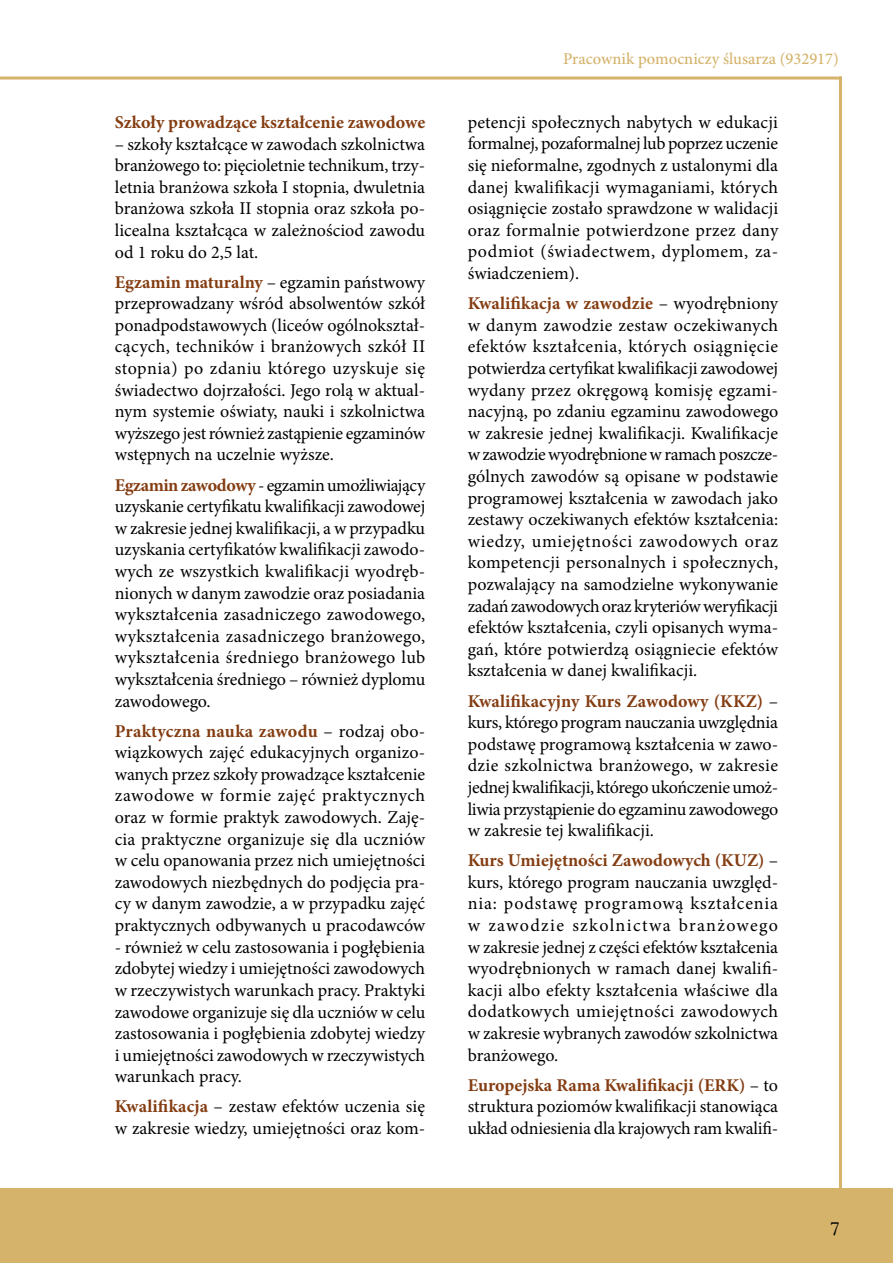
<style>
.page{position:relative;width:893px;height:1263px;background:#fff}
.page>*{position:absolute;margin:0;border:0;box-sizing:border-box;transform-origin:0 0}
.t1{font:18px/21.6px "Minion Pro";color:#000;text-align:justify}
.t2{font:700 18px "Minion Pro";color:#843d12}
.t3{font:18px "Lora";color:#000}
.t4{font:500 16.5px "Minion Pro";color:#d5b36b}
.s1{font-weight:700;color:#843d12}
</style>
<div class="page">
<div style="left:0;top:1188px;width:893px;height:75px;background:#d5b36b"></div>
<hr style="left:839px;top:77px;width:3px;height:1113px;background:#d5b36b">
<hr style="left:0;top:77px;width:842px;height:3px;background:#d5b36b">
<p class="t2" style="left:115px;top:109px;width:312px">Szkoły prowadzące kształcenie zawodowe</p>
<p class="t1" style="left:115px;top:133px;width:312px">– szkoły kształcące w zawodach szkolnictwa branżowego to: pięcioletnie technikum, trzy&shy;letnia branżowa szkoła I stopnia, dwuletnia branżowa szkoła II stopnia oraz szkoła po&shy;licealna kształcąca w zależnościod zawodu od 1 roku do 2,5 lat.</p>
<p class="t1" style="left:115px;top:271px;width:312px"><span class="s1">Egzamin maturalny</span> – egzamin państwowy przeprowadzany wśród absolwentów szkół ponadpodstawowych (liceów ogólnokształ&shy;cących, techników i branżowych szkół II stopnia) po zdaniu którego uzyskuje się świadectwo dojrzałości. Jego rolą w aktual&shy;nym systemie oświaty, nauki i szkolnictwa wyższego jest również zastąpienie egzaminów wstępnych na uczelnie wyższe.</p>
<p class="t1" style="left:115px;top:474px;width:312px"><span class="s1">Egzamin zawodowy</span> - egzamin umożliwiający uzyskanie certyfikatu kwalifikacji zawodowej w zakresie jednej kwalifikacji, a w przypadku uzyskania certyfikatów kwalifikacji zawodo&shy;wych ze wszystkich kwalifikacji wyodręb&shy;nionych w danym zawodzie oraz posiadania wykształcenia zasadniczego zawodowego, wykształcenia zasadniczego branżowego, wykształcenia średniego branżowego lub wykształcenia średniego – również dyplomu zawodowego.</p>
<p class="t1" style="left:115px;top:720px;width:312px"><span class="s1">Praktyczna nauka zawodu</span> – rodzaj obo&shy;wiązkowych zajęć edukacyjnych organizo&shy;wanych przez szkoły prowadzące kształcenie zawodowe w formie zajęć praktycznych oraz w formie praktyk zawodowych. Zaję&shy;cia praktyczne organizuje się dla uczniów w celu opanowania przez nich umiejętności zawodowych niezbędnych do podjęcia pra&shy;cy w danym zawodzie, a w przypadku zajęć praktycznych odbywanych u pracodawców</p>
<p class="t1" style="left:115px;top:936px;width:312px">- również w celu zastosowania i pogłębienia zdobytej wiedzy i umiejętności zawodowych w rzeczywistych warunkach pracy. Praktyki zawodowe organizuje się dla uczniów w celu zastosowania i pogłębienia zdobytej wiedzy i umiejętności zawodowych w rzeczywistych warunkach pracy.</p>
<p class="t1" style="left:115px;top:1096px;width:312px"><span class="s1">Kwalifikacja</span> – zestaw efektów uczenia się w zakresie wiedzy, umiejętności oraz kom-</p>
<p class="t4" style="left:563px;top:48px;width:277px">Pracownik pomocniczy ślusarza (932917)</p>
<p class="t1" style="left:468px;top:111px;width:312px">petencji społecznych nabytych w edukacji formalnej, pozaformalnej lub poprzez uczenie się nieformalne, zgodnych z ustalonymi dla danej kwalifikacji wymaganiami, których osiągnięcie zostało sprawdzone w walidacji oraz formalnie potwierdzone przez dany podmiot (świadectwem, dyplomem, za&shy;świadczeniem).</p>
<p class="t1" style="left:468px;top:293px;width:312px"><span class="s1">Kwalifikacja w zawodzie</span> – wyodrębniony w danym zawodzie zestaw oczekiwanych efektów kształcenia, których osiągnięcie potwierdza certyfikat kwalifikacji zawodowej wydany przez okręgową komisję egzami&shy;nacyjną, po zdaniu egzaminu zawodowego w zakresie jednej kwalifikacji. Kwalifikacje w zawodzie wyodrębnione w ramach poszcze&shy;gólnych zawodów są opisane w podstawie programowej kształcenia w zawodach jako zestawy oczekiwanych efektów kształcenia: wiedzy, umiejętności zawodowych oraz kompetencji personalnych i społecznych, pozwalający na samodzielne wykonywanie zadań zawodowych oraz kryteriów weryfikacji efektów kształcenia, czyli opisanych wyma&shy;gań, które potwierdzą osiągniecie efektów kształcenia w danej kwalifikacji.</p>
<p class="t1" style="left:468px;top:690px;width:312px"><span class="s1">Kwalifikacyjny Kurs Zawodowy (KKZ)</span> – kurs, którego program nauczania uwzględnia podstawę programową kształcenia w zawo&shy;dzie szkolnictwa branżowego, w zakresie jednej kwalifikacji, którego ukończenie umoż&shy;liwia przystąpienie do egzaminu zawodowego w zakresie tej kwalifikacji.</p>
<p class="t1" style="left:468px;top:850px;width:312px"><span class="s1">Kurs Umiejętności Zawodowych (KUZ)</span> – kurs, którego program nauczania uwzględ&shy;nia: podstawę programową kształcenia w zawodzie szkolnictwa branżowego w zakresie jednej z części efektów kształcenia wyodrębnionych w ramach danej kwalifi&shy;kacji albo efekty kształcenia właściwe dla dodatkowych umiejętności zawodowych w zakresie wybranych zawodów szkolnictwa branżowego.</p>
<p class="t1" style="left:468px;top:1074px;width:312px"><span class="s1">Europejska Rama Kwalifikacji (ERK)</span> – to struktura poziomów kwalifikacji stanowiąca układ odniesienia dla krajowych ram kwalifi-</p>
<p class="t3" style="left:831px;top:1215px;width:10px">7</p>
</div>
